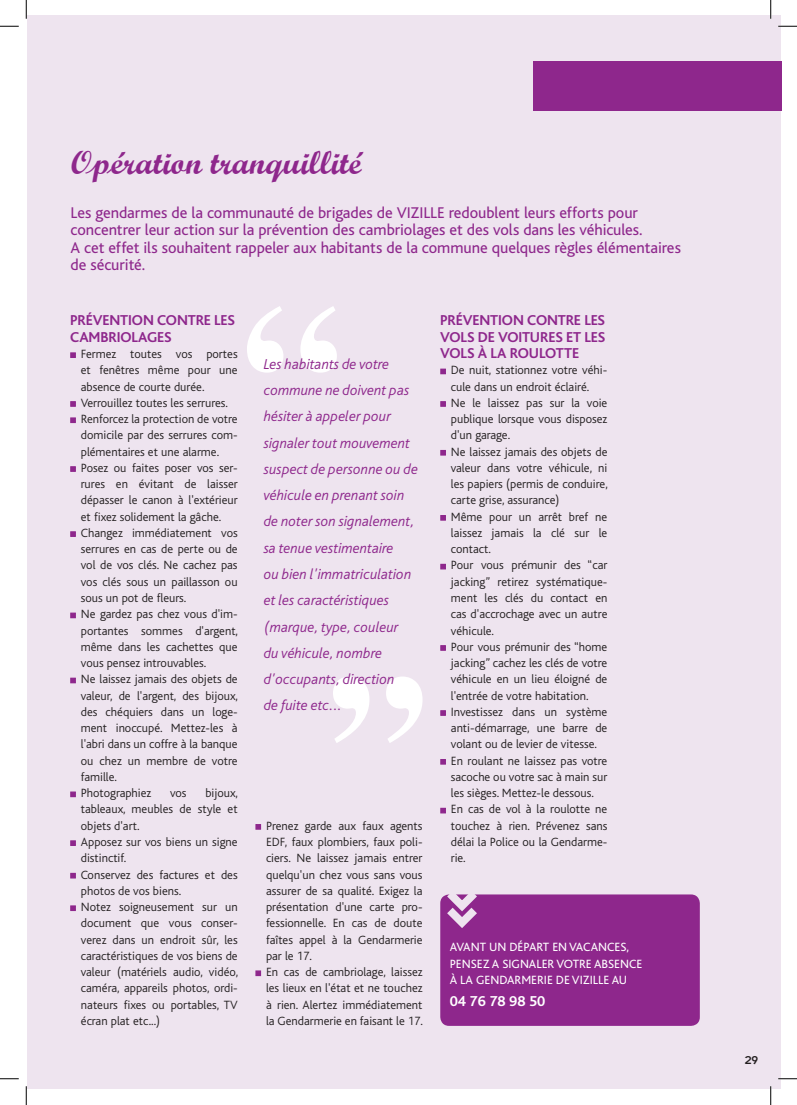
<style>
.page{position:relative;width:797px;height:1105px;background:#fff}
.page>*{position:absolute;margin:0;border:0;box-sizing:border-box;transform-origin:0 0}
.t1{font:700 33.75px "Script";color:#8e278c}
.t2{font:16.25px/17.5px "Bliss";letter-spacing:-.005em;color:#8e278c}
.t3{font:italic 300 15px/26.2px "Bliss";color:#8e278c}
.t4{font:700 15px/16.2px "Bliss";letter-spacing:-.01em;color:#8e278c}
.t5{font:700 15px "Bliss";color:#fff}
.t6{font:300 12.5px/16.2px "Bliss";color:#231f20}
.t7{font:12.5px/16.2px "Bliss";color:#fff}
.t8{font:12.5px "Insignia";color:#231f20}
</style>
<div class="page">
<div style="left:27px;top:16px;width:754px;height:1073px;background:#eee4ef"></div>
<div style="left:532px;top:62px;width:249px;height:49px;background:#8e278c"></div>
<svg style="left:70px;top:352px;width:6px;height:6px"></svg>
<svg style="left:70px;top:401px;width:6px;height:6px"></svg>
<svg style="left:70px;top:417px;width:6px;height:6px"></svg>
<svg style="left:70px;top:466px;width:6px;height:6px"></svg>
<svg style="left:70px;top:531px;width:6px;height:6px"></svg>
<svg style="left:70px;top:613px;width:6px;height:5px"></svg>
<svg style="left:70px;top:678px;width:6px;height:5px"></svg>
<svg style="left:70px;top:791px;width:6px;height:6px"></svg>
<svg style="left:70px;top:840px;width:6px;height:6px"></svg>
<svg style="left:70px;top:873px;width:6px;height:5px"></svg>
<svg style="left:70px;top:905px;width:6px;height:6px"></svg>
<svg style="left:255px;top:824px;width:6px;height:6px"></svg>
<svg style="left:255px;top:970px;width:6px;height:6px"></svg>
<svg style="left:440px;top:369px;width:6px;height:5px"></svg>
<svg style="left:440px;top:401px;width:6px;height:6px"></svg>
<svg style="left:440px;top:450px;width:6px;height:6px"></svg>
<svg style="left:440px;top:515px;width:6px;height:6px"></svg>
<svg style="left:440px;top:564px;width:6px;height:5px"></svg>
<svg style="left:440px;top:645px;width:6px;height:6px"></svg>
<svg style="left:440px;top:710px;width:6px;height:6px"></svg>
<svg style="left:440px;top:759px;width:6px;height:6px"></svg>
<svg style="left:440px;top:808px;width:6px;height:5px"></svg>
<div style="left:440px;top:894px;width:259px;height:132px;background:#8e278c;border-radius:9px"></div>
<svg style="left:440px;top:894px;width:45px;height:40px"></svg>
<svg style="left:333px;top:676px;width:89px;height:67px"></svg>
<svg style="left:247px;top:306px;width:90px;height:67px"></svg>
<svg style="left:0;top:25px;width:19px;height:2px"></svg>
<svg style="left:778px;top:25px;width:19px;height:2px"></svg>
<svg style="left:0;top:1078px;width:19px;height:1px"></svg>
<svg style="left:778px;top:1078px;width:19px;height:1px"></svg>
<svg style="left:25px;top:0;width:2px;height:19px"></svg>
<svg style="left:25px;top:1086px;width:2px;height:19px"></svg>
<svg style="left:770px;top:0;width:1px;height:19px"></svg>
<svg style="left:770px;top:1086px;width:1px;height:19px"></svg>
<h1 class="t1" style="left:71px;top:142px;width:292px">Opération tranquillité</h1>
<p class="t2" style="left:71px;top:204px;width:612px">Les gendarmes de la communauté de brigades de VIZILLE redoublent leurs efforts pour concentrer leur action sur la prévention des cambriolages et des vols dans les véhicules.<br>A cet effet ils souhaitent rappeler aux habitants de la commune quelques règles élémentaires de sécurité.</p>
<p class="t4" style="left:70px;top:313px;width:166px">PRÉVENTION CONTRE LES<br>CAMBRIOLAGES</p>
<p class="t6" style="left:81px;top:346px;width:159px">Fermez toutes vos portes et fenêtres même pour une absence de courte durée.<br>Verrouillez toutes les serrures.<br>Renforcez la protection de votre domicile par des serrures com&shy;plémentaires et une alarme.<br>Posez ou faites poser vos ser&shy;rures en évitant de laisser dépasser le canon à l'extérieur et fixez solidement la gâche.<br>Changez immédiatement vos serrures en cas de perte ou de vol de vos clés. Ne cachez pas vos clés sous un paillasson ou sous un pot de fleurs.<br>Ne gardez pas chez vous d'im&shy;portantes sommes d'argent, même dans les cachettes que vous pensez introuvables.<br>Ne laissez jamais des objets de valeur, de l'argent, des bijoux, des chéquiers dans un loge&shy;ment inoccupé. Mettez-les à l'abri dans un coffre à la banque ou chez un membre de votre famille.<br>Photographiez</p>
<p class="t6" style="left:81px;top:785px;width:159px;text-indent:124px">bijoux, tableaux, meubles de style et objets d'art.<br>Apposez sur vos biens un signe distinctif.<br>Conservez des factures et des photos de vos biens.<br>Notez soigneusement sur un document que vous conser&shy;verez dans un endroit sûr, les caractéristiques de vos biens de valeur (matériels audio, vidéo, caméra, appareils photos, ordi&shy;nateurs fixes ou portables, TV écran plat etc...)</p>
<p class="t6" style="left:170px;top:785px;width:18px">vos</p>
<p class="t3" style="left:264px;top:351px;width:156px">Les habitants de votre commune ne doivent pas hésiter à appeler pour signaler tout mouvement suspect de personne ou de véhicule en prenant soin de noter son signalement, sa tenue vestimentaire<br>ou bien l'immatriculation et les caractéristiques (marque, type, couleur<br>du véhicule, nombre d'occupants, direction<br>de fuite etc...</p>
<p class="t6" style="left:266px;top:818px;width:158px">Prenez garde aux faux agents<br>EDF, faux plombiers, faux poli&shy;ciers. Ne laissez jamais entrer quelqu'un chez vous sans vous assurer de sa qualité. Exigez la présentation d'une carte pro&shy;fessionnelle. En cas de doute faîtes appel à la Gendarmerie par le 17.<br>En cas de cambriolage, laissez les lieux en l'état et ne touchez à rien. Alertez immédiatement la Gendarmerie en faisant le 17.</p>
<p class="t4" style="left:440px;top:313px;width:166px;text-align:justify">PRÉVENTION CONTRE LES VOLS DE VOITURES ET LES VOLS À LA ROULOTTE</p>
<p class="t6" style="left:451px;top:362px;width:158px">De nuit, stationnez votre véhi&shy;cule dans un endroit éclairé.<br>Ne le laissez pas sur la voie publique lorsque vous disposez d'un garage.<br>Ne laissez jamais des objets de valeur dans votre véhicule, ni les papiers (permis de conduire, carte grise, assurance)<br>Même pour un arrêt bref ne laissez jamais la clé sur le contact.<br>Pour vous prémunir des “car jacking” retirez systématique&shy;ment les clés du contact en cas d'accrochage avec un autre véhicule.<br>Pour vous prémunir des “home jacking” cachez les clés de votre véhicule en un lieu éloigné de l'entrée de votre habitation.<br>Investissez dans un système anti-démarrage, une barre de volant ou de levier de vitesse.<br>En roulant ne laissez pas votre sacoche ou votre sac à main sur les sièges. Mettez-le dessous.<br>En cas de vol à la roulotte ne touchez à rien. Prévenez sans délai la Police ou la Gendarme&shy;rie.</p>
<p class="t7" style="left:450px;top:939px;width:194px">AVANT UN DÉPART EN VACANCES,<br>PENSEZ A SIGNALER VOTRE ABSENCE<br>À LA GENDARMERIE DE VIZILLE AU</p>
<p class="t5" style="left:450px;top:993px;width:97px">04 76 78 98 50</p>
<p class="t8" style="left:744px;top:1054px;width:15px">29</p>
</div>
